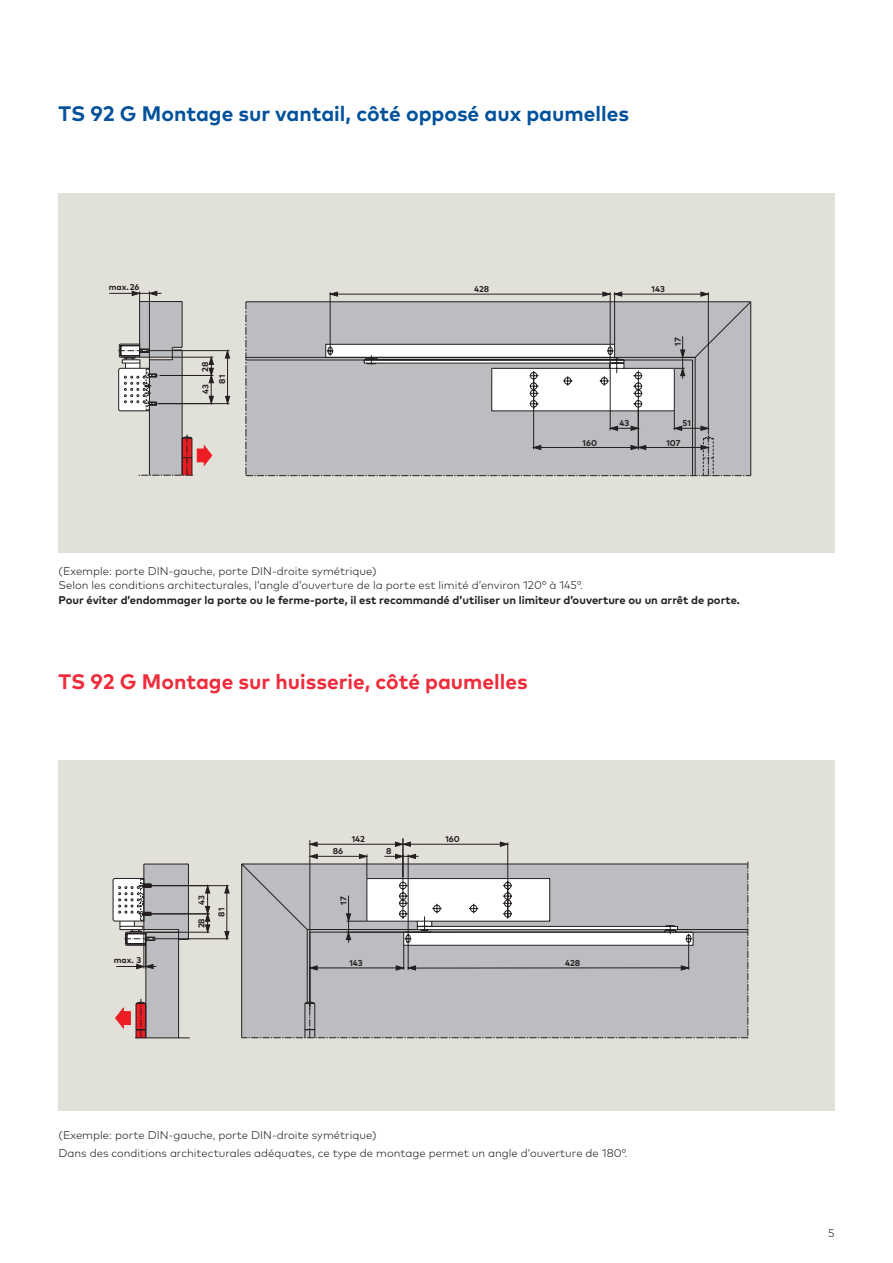
<style>
.page{position:relative;width:893px;height:1263px;background:#fff}
.page>*{position:absolute;margin:0;border:0;box-sizing:border-box;transform-origin:0 0}
.t1{font:700 21px "Mark Pro";color:#01519b}
.t2{font:700 21px "Mark Pro";color:#ee2c3b}
.t3{font:300 11.25px/14.2px "Mark Pro";color:#231f20}
.t4{font:700 11.25px "Mark Pro";color:#231f20}
.t5{font:700 8.55px "Mark Pro";color:#231f20}
</style>
<div class="page">
<div style="left:58px;top:193px;width:776px;height:360px;background:#e2e1d9"></div>
<hr style="left:109px;top:293px;width:30px;height:1px;background:#231f20">
<hr style="left:149px;top:350px;width:81px;height:1px;background:#231f20">
<hr style="left:158px;top:403px;width:72px;height:1px;background:#231f20">
<svg style="left:225px;top:351px;width:5px;height:52px"></svg>
<svg style="left:246px;top:292px;width:505px;height:184px;background:#bcbcbe"></svg>
<svg style="left:118px;top:291px;width:95px;height:185px"></svg>
<div style="left:58px;top:760px;width:776px;height:350px;background:#e2e1d9"></div>
<hr style="left:310px;top:840px;width:1px;height:166px;background:#231f20">
<hr style="left:312px;top:844px;width:48px;height:1px;background:#231f20">
<hr style="left:360px;top:844px;width:41px;height:1px;background:#231f20">
<hr style="left:507px;top:842px;width:1px;height:39px;background:#231f20">
<hr style="left:403px;top:838px;width:1px;height:39px;background:#231f20">
<hr style="left:454px;top:844px;width:52px;height:1px;background:#231f20">
<hr style="left:404px;top:844px;width:50px;height:1px;background:#231f20">
<hr style="left:188px;top:864px;width:1px;height:75px;background:#231f20">
<hr style="left:135px;top:1037px;width:55px;height:1px;background:#231f20">
<hr style="left:146px;top:932px;width:64px;height:1px;background:#231f20">
<hr style="left:152px;top:913px;width:58px;height:1px;background:#231f20">
<hr style="left:155px;top:938px;width:74px;height:1px;background:#231f20">
<hr style="left:152px;top:885px;width:77px;height:1px;background:#231f20">
<svg style="left:225px;top:886px;width:4px;height:53px"></svg>
<svg style="left:206px;top:886px;width:4px;height:46px"></svg>
<svg style="left:310px;top:842px;width:7px;height:4px"></svg>
<svg style="left:395px;top:842px;width:15px;height:4px"></svg>
<svg style="left:500px;top:842px;width:8px;height:4px"></svg>
<svg style="left:241px;top:854px;width:508px;height:184px;background:#bdbdbf"></svg>
<svg style="left:112px;top:864px;width:76px;height:174px"></svg>
<h1 class="t1" style="left:58px;top:98px;width:572px">TS 92 G Montage sur vantail, côté opposé aux paumelles</h1>
<p class="t5" style="left:109px;top:282px;width:32px">max.26</p>
<p class="t5" style="left:200px;top:372px;width:12px;rotate:-90deg">28</p>
<p class="t5" style="left:200px;top:394px;width:11px;rotate:-90deg">43</p>
<p class="t5" style="left:217px;top:384px;width:10px;rotate:-90deg">81</p>
<p class="t5" style="left:474px;top:284px;width:17px">428</p>
<p class="t5" style="left:652px;top:284px;width:15px">143</p>
<p class="t5" style="left:673px;top:346px;width:10px;rotate:-90deg">17</p>
<p class="t5" style="left:619px;top:418px;width:11px">43</p>
<p class="t5" style="left:682px;top:418px;width:10px">51</p>
<p class="t5" style="left:583px;top:437px;width:16px">160</p>
<p class="t5" style="left:666px;top:437px;width:16px">107</p>
<p class="t3" style="left:59px;top:563px;width:526px">(Exemple: porte DIN-gauche, porte DIN-droite symétrique)<br>Selon les conditions architecturales, l’angle d’ouverture de la porte est limité d’environ 120° à 145°.</p>
<p class="t4" style="left:59px;top:591px;width:683px">Pour éviter d’endommager la porte ou le ferme-porte, il est recommandé d’utiliser un limiteur d’ouverture ou un arrêt de porte.</p>
<h1 class="t2" style="left:58px;top:665px;width:471px">TS 92 G Montage sur huisserie, côté paumelles</h1>
<p class="t5" style="left:114px;top:955px;width:29px">max. 3</p>
<p class="t5" style="left:196px;top:905px;width:11px;rotate:-90deg">43</p>
<p class="t5" style="left:196px;top:928px;width:12px;rotate:-90deg">28</p>
<p class="t5" style="left:217px;top:916px;width:10px;rotate:-90deg">81</p>
<p class="t5" style="left:333px;top:846px;width:12px">86</p>
<p class="t5" style="left:352px;top:834px;width:15px">142</p>
<p class="t5" style="left:445px;top:834px;width:16px">160</p>
<p class="t5" style="left:386px;top:846px;width:7px">8</p>
<p class="t5" style="left:339px;top:905px;width:10px;rotate:-90deg">17</p>
<p class="t5" style="left:349px;top:958px;width:15px">143</p>
<p class="t5" style="left:565px;top:958px;width:17px">428</p>
<p class="t3" style="left:59px;top:1125px;width:570px;line-height:18px">(Exemple: porte DIN-gauche, porte DIN-droite symétrique)<br>Dans des conditions architecturales adéquates, ce type de montage permet un angle d’ouverture de 180°.</p>
<p class="t3" style="left:828px;top:1225px;width:8px">5</p>
</div>
